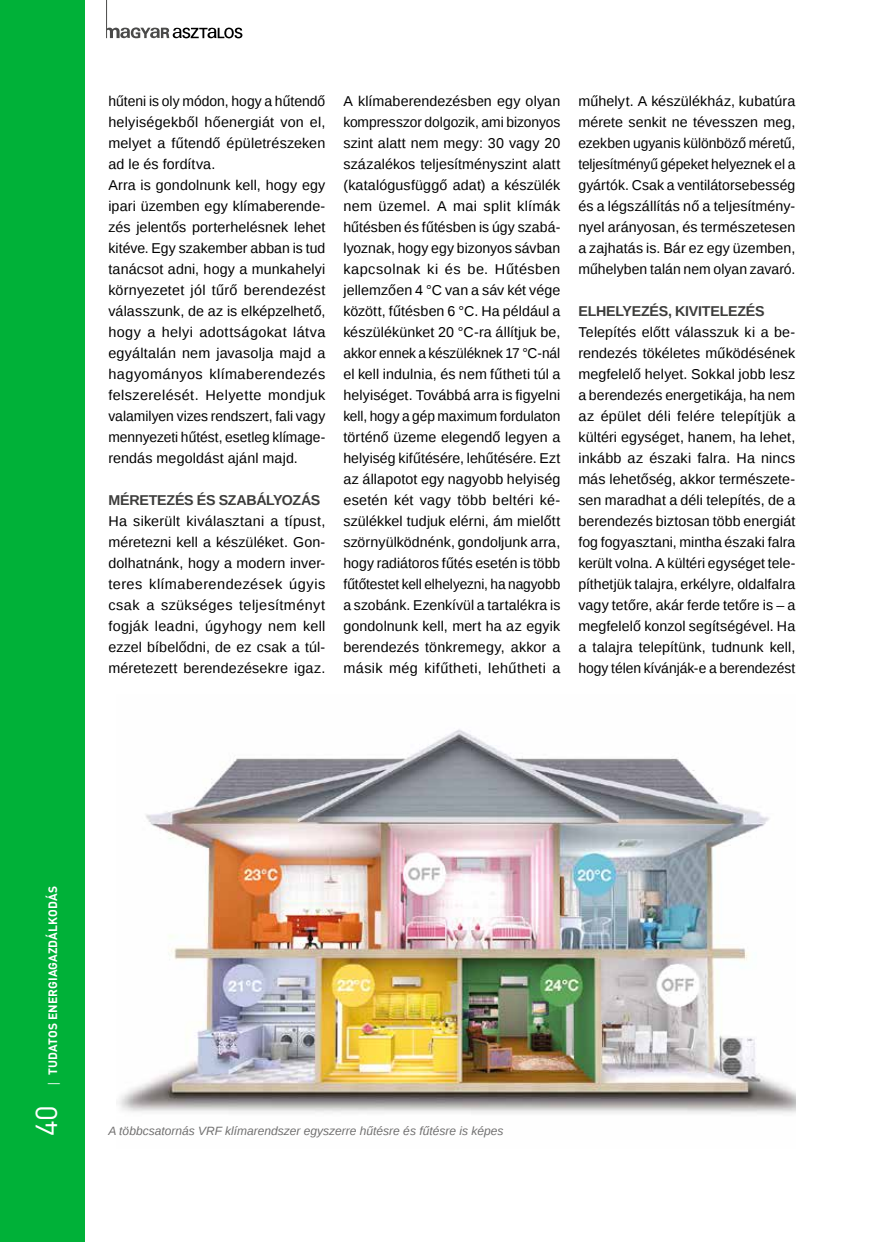
<style>
.page{position:relative;width:872px;height:1242px;background:#fff}
.page>*{position:absolute;margin:0;border:0;box-sizing:border-box;transform-origin:0 0}
.t1{font:30px "DIN Pro";color:#fff}
.t2{font:14.25px/21px "Liberation Sans";letter-spacing:.01em;color:#000;text-align:justify}
.t3{font:700 14.25px "Liberation Sans";letter-spacing:-.02em;color:#3c3c3b}
.t4{font:italic 12px "Liberation Sans";color:#706f6f}
.t5{font:700 12px "DIN Pro";letter-spacing:.01em;color:#fff}
.s1{font-family:"Open Sans";font-weight:400}
</style>
<div class="page">
<div style="left:0;top:0;width:85px;height:1242px;background:#00b138"></div>
<svg style="left:107px;top:27px;width:135px;height:11px"></svg>
<hr style="left:106px;top:0;width:1px;height:38px;background:#4a4a49">
<img style="left:118px;top:729px;width:677px;height:385px">
<p class="t2" style="left:108px;top:91px;width:218px;text-align:left">hűteni is oly módon, hogy a hűtendő helyiségekből hőenergiát von el, melyet a fűtendő épületrészeken ad le és fordítva.<br>Arra is gondolnunk kell, hogy egy ipari üzemben egy klímaberende&shy;zés jelentős porterhelésnek lehet kitéve. Egy szakember abban is tud tanácsot adni, hogy a munkahelyi környezetet jól tűrő berendezést válasszunk, de az is elképzelhető, hogy a helyi adottságokat látva egyáltalán nem javasolja majd a hagyományos klímaberendezés felszerelését. Helyette mondjuk valamilyen vizes rendszert, fali vagy mennyezeti hűtést, esetleg klímage&shy;rendás megoldást ajánl majd.</p>
<p class="t3" style="left:108px;top:490px;width:213px">MÉRETEZÉS ÉS SZABÁLYOZÁS</p>
<p class="t2" style="left:108px;top:511px;width:218px">Ha sikerült kiválasztani a típust, méretezni kell a készüléket. Gon&shy;dolhatnánk, hogy a modern inver&shy;teres klímaberendezések úgyis csak a szükséges teljesítményt fogják leadni, úgyhogy nem kell ezzel bíbelődni, de ez csak a túl&shy;méretezett berendezésekre igaz.</p>
<p class="t2" style="left:343px;top:91px;width:218px">A klímaberendezésben egy olyan kompresszor dolgozik, ami bizonyos szint alatt nem megy: 30 vagy 20 százalékos teljesítményszint alatt (katalógusfüggő adat) a készülék nem üzemel. A mai split klímák hűtésben és fűtésben is úgy szabá&shy;lyoznak, hogy egy bizonyos sávban kapcsolnak ki és be. Hűtésben jellemzően 4 °C van a sáv két vége között, fűtésben 6 °C. Ha például a készülékünket 20 °C-ra állítjuk be, akkor ennek a készüléknek 17 °C-nál el kell indulnia, és nem fűtheti túl a helyiséget. Továbbá arra is figyelni kell, hogy a gép maximum fordulaton történő üzeme elegendő legyen a helyiség kifűtésére, lehűtésére. Ezt az állapotot egy nagyobb helyiség esetén két vagy több beltéri ké&shy;szülékkel tudjuk elérni, ám mielőtt szörnyülködnénk, gondoljunk arra, hogy radiátoros fűtés esetén is több fűtőtestet kell elhelyezni, ha nagyobb a szobánk. Ezenkívül a tartalékra is gondolnunk kell, mert ha az egyik berendezés tönkremegy, akkor a másik még kifűtheti, lehűtheti a</p>
<p class="t2" style="left:578px;top:91px;width:218px">műhelyt. A készülékház, kubatúra mérete senkit ne tévesszen meg, ezekben ugyanis különböző méretű, teljesítményű gépeket helyeznek el a gyártók. Csak a ventilátorsebesség és a légszállítás nő a teljesítmén - nyel arányosan, és természetesen a zajhatás is. Bár ez egy üzemben, műhelyben talán nem olyan zavaró.</p>
<p class="t3" style="left:578px;top:301px;width:188px">ELHELYEZÉS, KIVITELEZÉS</p>
<p class="t2" style="left:578px;top:322px;width:218px">Telepítés előtt válasszuk ki a be&shy;rendezés tökéletes működésének megfelelő helyet. Sokkal jobb lesz a berendezés energetikája, ha nem az épület déli felére telepítjük a kültéri egységet, hanem, ha lehet, inkább az északi falra. Ha nincs más lehetőség, akkor természete&shy;sen maradhat a déli telepítés, de a berendezés biztosan több energiát fog fogyasztani, mintha északi falra került volna. A kültéri egységet tele&shy;píthetjük talajra, erkélyre, oldalfalra vagy tetőre, akár ferde tetőre is – a megfelelő konzol segítségével. Ha a talajra telepítünk, tudnunk kell, hogy télen kívánják-e a berendezést</p>
<p class="t5" style="left:45px;top:1087px;width:203px;rotate:-90deg"><span class="s1">|</span> TUDATOS ENERGIAGAZDÁLKODÁS</p>
<h1 class="t1" style="left:26px;top:1136px;width:33px;rotate:-90deg">40</h1>
<p class="t4" style="left:108px;top:1123px;width:396px">A többcsatornás VRF klímarendszer egyszerre hűtésre és fűtésre is képes</p>
</div>
